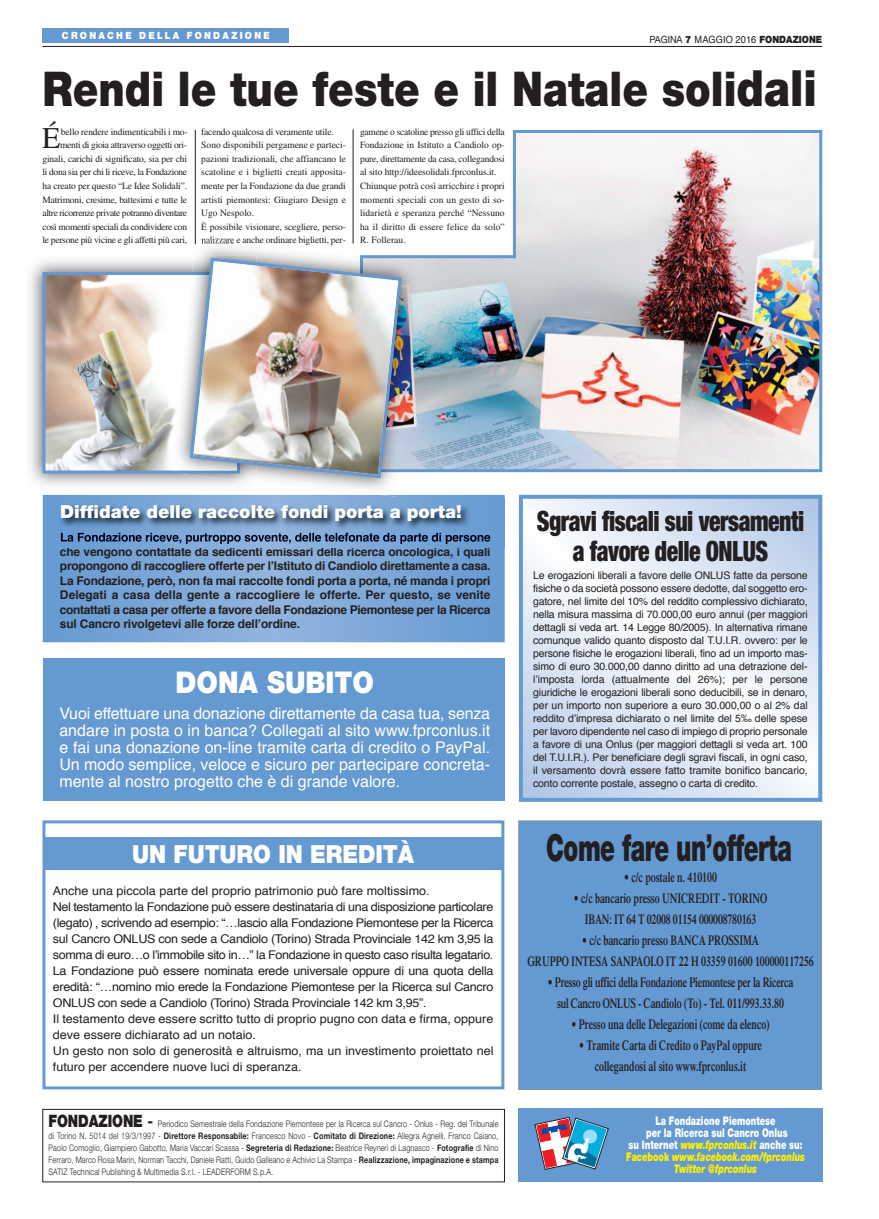
<style>
.page{position:relative;width:879px;height:1219px;background:#fff}
.page>*{position:absolute;margin:0;border:0;box-sizing:border-box;transform-origin:0 0}
.t1{font:900 48px "Helvetica Neue";color:#231f20;scale:.85 1}
.t2{font:900 37.4px "Helvetica Neue";letter-spacing:-.02em;color:#231f20;scale:.63 1}
.t3{font:900 30px "Helvetica Neue";color:#fff;scale:.9 1}
.t4{font:30px "Times";color:#231f20}
.t5{font:900 condensed 28px/30px "Helvetica Neue";letter-spacing:-.02em;color:#231f20;text-align:center;scale:.85 1}
.t6{font:900 25px "Helvetica Neue";letter-spacing:-.005em;color:#fff;scale:.9 1}
.t7{font:900 18px "Helvetica Neue";color:#fff}
.t8{font:16px/17px "Helvetica";color:#fff;text-align:justify}
.t9{font:600 14px/21px "Times";color:#231f20;text-align:center;scale:.7 1}
.t10{font:12px/16px "Helvetica";letter-spacing:-.025em;color:#231f20;scale:1.05 1}
.t11{font:700 12px/14.5px "Helvetica";letter-spacing:-.015em;color:#231f20;text-align:justify}
.t12{font:900 12px/12px "Helvetica Neue";color:#fff;text-align:center;scale:.72 1}
.t13{font:10.5px/13px "Helvetica";letter-spacing:-.015em;color:#231f20;text-align:justify}
.t14{font:900 10px "Helvetica Neue";color:#231f20;scale:.92 1}
.t15{font:900 10px "Helvetica Neue";letter-spacing:.25em;color:#fff;scale:.9 1}
.t16{font:9.5px/13.6px "Times";letter-spacing:-.015em;color:#231f20}
.t17{font:300 9px/12px "Helvetica Neue";letter-spacing:.02em;color:#231f20;text-align:justify;scale:.8 1}
.s1{font-weight:400}
.s2{font-family:"Helvetica";font-weight:400}
.s3{font-size:50px}
.s4{font-weight:900;font-size:17.1px}
.s5{font-weight:700;font-size:17.1px}
.s6{font-weight:700}
.s7{font-style:italic;color:#fff101}
.s8{color:#fff101}
</style>
<div class="page">
<img style="left:420px;top:134px;width:398px;height:334px">
<div style="left:360px;top:130px;width:462px;height:342px;border:3px solid #6599d1"></div>
<div style="left:354px;top:114px;width:159px;height:142px;background:#fff"></div>
<hr style="left:43px;top:46px;width:779px;height:1px;background:#231f20">
<div style="left:43px;top:28px;width:246px;height:15px;background:#6599d1"></div>
<div style="left:519px;top:821px;width:302px;height:268px;background:#6599d1"></div>
<div style="left:518px;top:821px;width:304px;height:269px;border:1px solid #939598"></div>
<svg style="left:524px;top:500px;width:293px;height:297px"></svg>
<div style="left:519px;top:495px;width:303px;height:307px;border:4px solid #6599d1"></div>
<div style="left:43px;top:658px;width:461px;height:143px;background:#6599d1"></div>
<div style="left:42px;top:820px;width:462px;height:269px;border:3px solid #6599d1"></div>
<div style="left:45px;top:837px;width:458px;height:33px;background:#6599d1"></div>
<img style="left:43px;top:495px;width:462px;height:147px">
<img style="left:54px;top:498px;width:450px;height:49px">
<img style="left:61px;top:533px;width:67px;height:9px">
<div style="left:518px;top:1109px;width:304px;height:73px;background:#6599d1"></div>
<svg style="left:534px;top:1117px;width:75px;height:53px"></svg>
<div style="left:43px;top:1109px;width:462px;height:73px;border:1px solid #231f20"></div>
<img style="left:30px;top:260px;width:164px;height:226px">
<img style="left:47px;top:276px;width:124px;height:193px">
<div style="left:43px;top:272px;width:197px;height:201px;border:3px solid #6599d1"></div>
<img style="left:403px;top:258px;width:17px;height:211px">
<svg style="left:379px;top:495px;width:17px;height:2px"></svg>
<img style="left:201px;top:240px;width:33px;height:4px">
<img style="left:176px;top:255px;width:81px;height:227px">
<img style="left:171px;top:275px;width:17px;height:195px">
<img style="left:188px;top:256px;width:215px;height:224px">
<hr style="left:360px;top:255px;width:155px;height:3px;background:#6599d1">
<hr style="left:513px;top:131px;width:3px;height:127px;background:#6599d1">
<hr style="left:195px;top:130px;width:1px;height:114px;background:#231f20">
<hr style="left:353px;top:129px;width:1px;height:115px;background:#231f20">
<p class="t15" style="left:62px;top:32px;width:232px">CRONACHE DELLA FONDAZIONE</p>
<p class="t14" style="left:649px;top:36px;width:189px"><span class="s1">PAGINA</span> 7 <span class="s2">maggio 2016</span> FONDAZIONE</p>
<h1 class="t1" style="left:43px;top:72px;width:912px">Rendi le tue feste e il Natale soli<span class="s3">dali</span></h1>
<h3 class="t4" style="left:42px;top:128px;width:20px">É</h3>
<p class="t16" style="left:43px;top:126px;width:147px;text-align:right">bello rendere indimenticabili i mo&shy;menti di gioia attraverso oggetti ori&shy;ginali, carichi di significato, sia per chi li dona sia per chi li riceve, la Fondazione ha creato per questo “Le Idee Solidali”.<br>Matrimoni, cresime, battesimi e tutte le altre ricorrenze private potranno diventare così momenti speciali da condividere con le persone più vicine e gli affetti più cari,</p>
<p class="t16" style="left:201px;top:126px;width:146px">facendo qualcosa di veramente utile.<br>Sono disponibili pergamene e parteci&shy;pazioni tradizionali, che affiancano le scatoline e i biglietti creati apposita&shy;mente per la Fondazione da due grandi artisti piemontesi: Giugiaro Design e Ugo Nespolo.<br>È possibile visionare, scegliere, perso&shy;nalizzare e anche ordinare biglietti, per-</p>
<p class="t16" style="left:360px;top:126px;width:146px">gamene o scatoline presso gli uffici della Fondazione in Istituto a Candiolo op&shy;pure, direttamente da casa, collegandosi al sito http://ideesolidali.fprconlus.it.<br>Chiunque potrà così arricchire i propri momenti speciali con un gesto di so&shy;lidarietà e speranza perché “Nessuno ha il diritto di essere felice da solo” R. Follerau.</p>
<h3 class="t7" style="left:60px;top:505px;width:403px">Diffidate delle raccolte fondi porta a porta!</h3>
<p class="t11" style="left:60px;top:545px;width:432px">che vengono contattate da sedicenti emissari della ricerca oncologica, i quali propongono di raccogliere offerte per l’Istituto di Candiolo direttamente a casa.<br>La Fondazione, però, non fa mai raccolte fondi porta a porta, né manda i propri Delegati a casa della gente a raccogliere le offerte. Per questo, se venite contattati a casa per offerte a favore della Fondazione Piemontese per la Ricerca sul Cancro rivolgetevi alle forze dell’ordine.</p>
<h3 class="t3" style="left:175px;top:671px;width:222px">DONA SUBITO</h3>
<p class="t8" style="left:59px;top:707px;width:432px">Vuoi effettuare una donazione direttamente da casa tua, senza andare in posta o in banca? collegati al sito www.fprconlus.it e fai una donazione on-line tramite carta di credito o PayPal. un modo semplice, veloce e sicuro per partecipare concreta&shy;mente al nostro progetto che è di grande valore.</p>
<h3 class="t6" style="left:132px;top:845px;width:315px">UN FUTURO IN EREDITÀ</h3>
<p class="t10" style="left:53px;top:884px;width:421px">anche una piccola parte del proprio patrimonio può fare moltissimo.<br>Nel testamento la Fondazione può essere destinataria di una disposizione particolare (legato) , scrivendo ad esempio: “…lascio alla Fondazione Piemontese per la ricerca sul cancro oNlus con sede a candiolo (torino) strada Provinciale 142 km 3,95 la somma di euro…o l’immobile sito in…” la Fondazione in questo caso risulta legatario. la Fondazione può essere nominata erede universale oppure di una quota della eredità: “…nomino mio erede la Fondazione Piemontese per la ricerca sul cancro oNlus con sede a candiolo (torino) strada Provinciale 142 km 3,95”.<br>il testamento deve essere scritto tutto di proprio pugno con data e firma, oppure deve essere dichiarato ad un notaio.<br>un gesto non solo di generosità e altruismo, ma un investimento proiettato nel futuro per accendere nuove luci di speranza.</p>
<p class="t17" style="left:49px;top:1119px;width:564px"><span class="s4">FONDAZIONE</span> <span class="s5">-</span> Periodico Semestrale della Fondazione Piemontese per la Ricerca sul Cancro - Onlus - Reg. del Tribunale di Torino N. 5014 del 19/3/1997 - <span class="s6">Direttore Responsabile:</span> Francesco Novo - <span class="s6">Comitato di Direzione:</span> Allegra Agnelli, Franco Caiano, Paolo Comoglio, Giampiero Gabotto, Maria Vaccari Scassa - <span class="s6">Segreteria di Redazione:</span> Beatrice Reyneri di Lagnasco - <span class="s6">Fotografie</span> di Nino Ferraro, Marco Rosa Marin, Norman Tacchi, Daniele Ratti, Guido Galleano e Achivio La Stampa - <span class="s6">Realizzazione, impaginazione e stampa </span>SATIZ Technical Publishing &amp; Multimedia S.r.l. - LEADERFORM S.p.A.</p>
<h3 class="t5" style="left:537px;top:508px;width:316px">Sgravi fiscali sui versamenti a favore delle ONLUS</h3>
<p class="t13" style="left:533px;top:570px;width:276px">le erogazioni liberali a favore delle oNlus fatte da persone fisiche o da società possono essere dedotte, dal soggetto ero&shy;gatore, nel limite del 10% del reddito complessivo dichiarato, nella misura massima di 70.000,00 euro annui (per maggiori dettagli si veda art. 14 legge 80/2005). in alternativa rimane comunque valido quanto disposto dal t.u.i.r. ovvero: per le persone fisiche le erogazioni liberali, fino ad un importo mas&shy;simo di euro 30.000,00 danno diritto ad una detrazione del&shy;l’imposta lorda (attualmente del 26%); per le persone giuridiche le erogazioni liberali sono deducibili, se in denaro, per un importo non superiore a euro 30.000,00 o al 2% dal reddito d’impresa dichiarato o nel limite del 5‰ delle spese per lavoro dipendente nel caso di impiego di proprio personale a favore di una onlus (per maggiori dettagli si veda art. 100 del t.u.i.r.). Per beneficiare degli sgravi fiscali, in ogni caso, il versamento dovrà essere fatto tramite bonifico bancario, conto corrente postale, assegno o carta di credito.</p>
<h2 class="t2" style="left:546px;top:835px;width:392px">Come fare un’offerta</h2>
<h3 class="t9" style="left:624px;top:868px;width:134px">• c/c postale n. 410100</h3>
<h3 class="t9" style="left:574px;top:889px;width:278px">• c/c bancario presso UNICREDIT - TORINO<br>IBAN: IT 64 T 02008 01154 000008780163</h3>
<h3 class="t9" style="left:527px;top:931px;width:411px">• c/c bancario presso BANCA PROSSIMA<br>GRUPPO INTESA SANPAOLO IT 22 H 03359 01600 100000117256</h3>
<h3 class="t9" style="left:548px;top:973px;width:352px">• Presso gli uffici della Fondazione Piemontese per la Ricerca sul Cancro ONLUS - Candiolo (To) - Tel. 011/993.33.80</h3>
<h3 class="t9" style="left:571px;top:1015px;width:284px">• Presso una delle Delegazioni (come da elenco)</h3>
<h3 class="t9" style="left:579px;top:1036px;width:262px">• Tramite Carta di Credito o PayPal oppure collegandosi al sito www.fprconlus.it</h3>
<p class="t12" style="left:626px;top:1115px;width:250px">La Fondazione Piemontese<br>per la Ricerca sul Cancro Onlus<br>su Internet <span class="s7">www.fprconlus.it</span> anche su:<br><span class="s8">Facebook</span> <span class="s7">www.facebook.com/fprconlus<br>Twitter @fprconlus</span></p>
</div>
